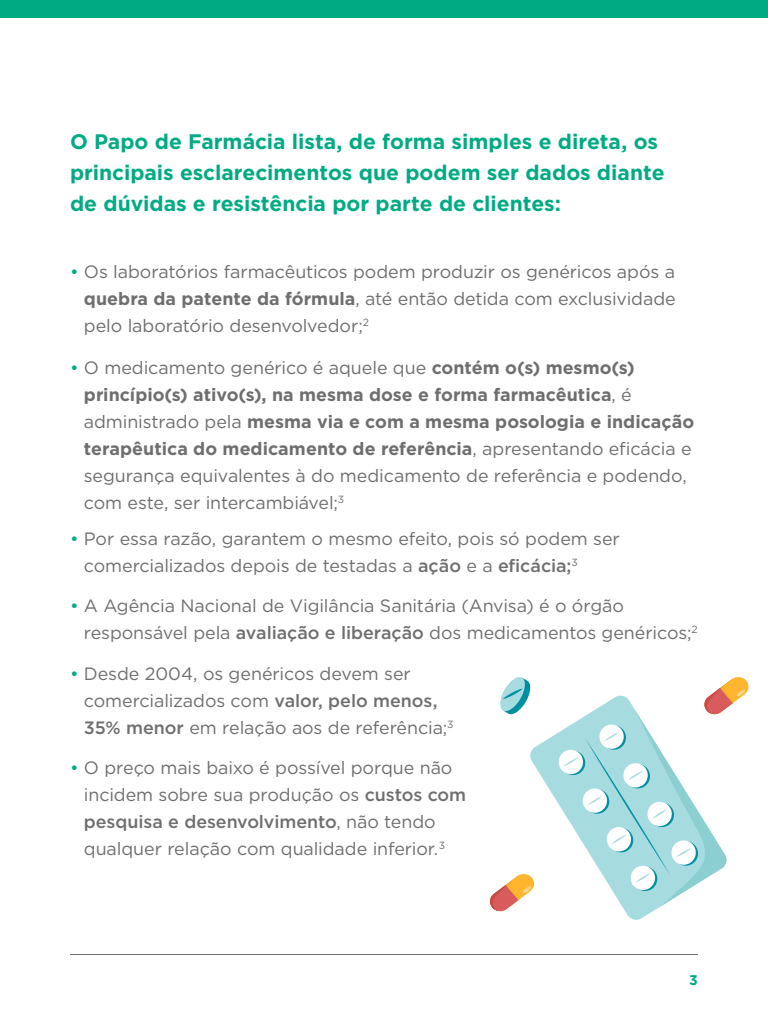
<style>
.page{position:relative;width:768px;height:1024px;background:#fff}
.page>*{position:absolute;margin:0;border:0;box-sizing:border-box;transform-origin:0 0}
.t1{font:700 21px/31px "Gotham";color:#00ab84}
.t2{font:17.9px/27px "Gotham";letter-spacing:-.005em;color:#6e6e6e}
.t3{font:700 14px "Gotham";color:#00ab84}
.s1{color:#00ab84}
.s2{font-weight:700}
.s3{font-weight:500}
</style>
<div class="page">
<hr style="left:70px;top:954px;width:628px;height:1px;background:#6e6e6e">
<div style="left:0;top:0;width:768px;height:18px;background:#00ab84"></div>
<svg style="left:530px;top:733px;width:128px;height:187px"></svg>
<svg style="left:490px;top:873px;width:44px;height:39px"></svg>
<svg style="left:557px;top:677px;width:192px;height:231px"></svg>
<svg style="left:500px;top:677px;width:31px;height:38px"></svg>
<p class="t1" style="left:70px;top:126px;width:596px">O Papo de Farmácia lista, de forma simples e direta, os principais esclarecimentos que podem ser dados diante de dúvidas e resistência por parte de clientes:</p>
<p class="t2" style="left:84px;top:257px;width:593px;text-align:justify;text-indent:-14px"><span class="s1">•</span> Os laboratórios farmacêuticos podem produzir os genéricos após a <span class="s2">quebra da patente da fórmula</span>, até então detida com exclusividade pelo laboratório desenvolvedor;<sup>2</sup></p>
<p class="t2" style="left:84px;top:353px;width:612px;text-indent:-14px"><span class="s1">•</span> O medicamento genérico é aquele que <span class="s2">contém o(s) mesmo(s) princípio(s) ativo(s), na mesma dose e forma farmacêutica</span>, é administrado pela <span class="s2">mesma via e com a mesma posologia e indicação terapêutica do medicamento de referência</span>, apresentando eficácia e segurança equivalentes à do medicamento de referência e podendo, com este, ser intercambiável;<sup>3</sup></p>
<p class="t2" style="left:84px;top:524px;width:537px;text-indent:-14px"><span class="s1">•</span> Por essa razão, garantem o mesmo efeito, pois só podem ser comercializados depois de testadas a <span class="s3">ação</span> e a <span class="s3">eficácia;</span><sup>3</sup></p>
<p class="t2" style="left:84px;top:591px;width:615px;text-indent:-14px"><span class="s1">•</span> A Agência Nacional de Vigilância Sanitária (Anvisa) é o órgão responsável pela <span class="s3">avaliação e liberação</span> dos medicamentos genéricos;<sup>2</sup></p>
<p class="t2" style="left:84px;top:660px;width:371px;text-indent:-14px"><span class="s1">•</span> Desde 2004, os genéricos devem ser comercializados com <span class="s3">valor, pelo menos,<br>35% menor</span> em relação aos de referência;<sup>3</sup></p>
<p class="t2" style="left:84px;top:754px;width:384px;text-indent:-14px"><span class="s1">•</span> O preço mais baixo é possível porque não incidem sobre sua produção os <span class="s3">custos com pesquisa e desenvolvimento</span>, não tendo qualquer relação com qualidade inferior.<sup>3</sup></p>
<p class="t3" style="left:689px;top:970px;width:10px">3</p>
</div>
